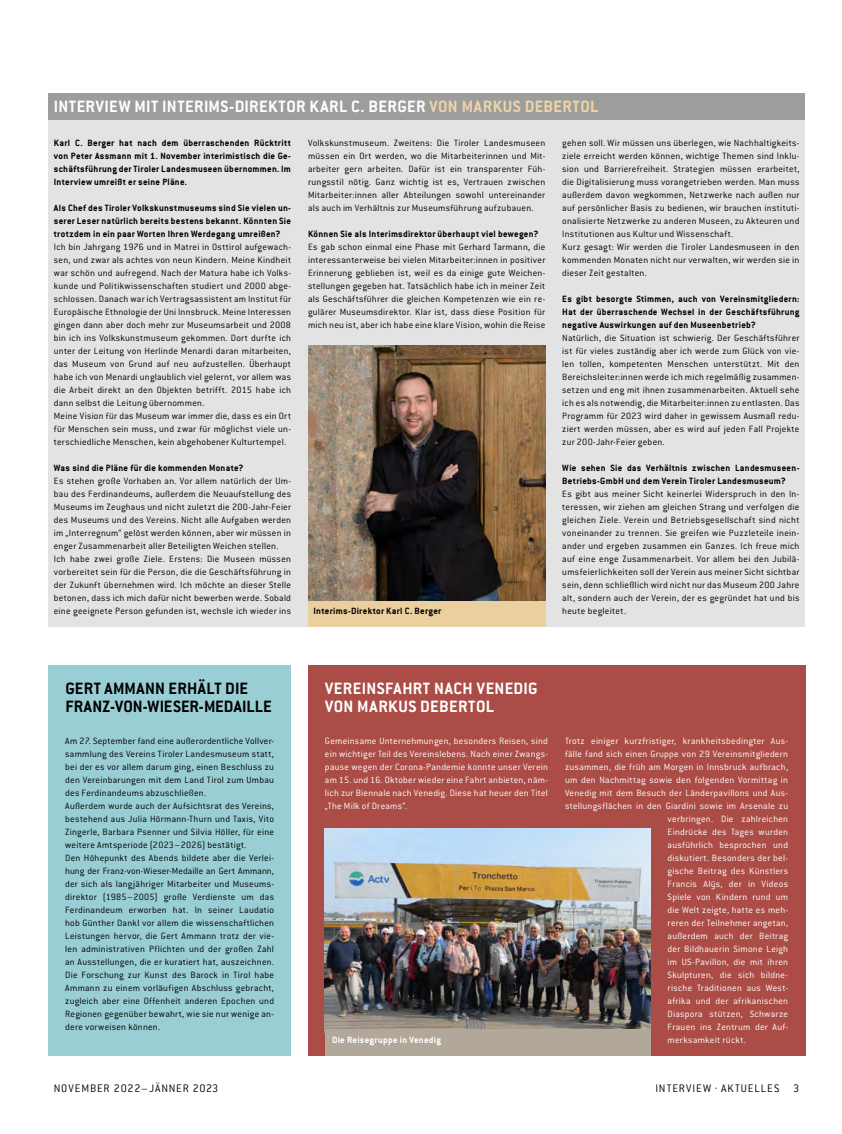
<style>
.page{position:relative;width:842px;height:1134px;background:#fff}
.page>*{position:absolute;margin:0;border:0;box-sizing:border-box;transform-origin:0 0}
.t1{font:700 18px/18px "Conduit ITC";letter-spacing:.025em;color:#fff}
.t2{font:700 18px/18px "Conduit ITC";letter-spacing:.01em;color:#000}
.t3{font:300 12px "Conduit ITC";letter-spacing:.07em;color:#000}
.t4{font:300 10px/13px "Conduit ITC";letter-spacing:.025em;color:#000}
.t5{font:300 10px/13px "Conduit ITC";letter-spacing:.025em;color:#fff;text-align:justify}
.t6{font:700 10px/13px "Conduit ITC";letter-spacing:.02em;color:#000;text-align:justify}
.t7{font:700 10px "Conduit ITC";letter-spacing:.02em;color:#fff}
.s1{color:#eed4a8}
</style>
<div class="page">
<div style="left:48px;top:120px;width:757px;height:507px;background:#e3e3e3"></div>
<div style="left:48px;top:94px;width:757px;height:26px;background:#9d9d9c"></div>
<div style="left:308px;top:600px;width:237px;height:26px;background:#eccf9e"></div>
<img style="left:308px;top:346px;width:237px;height:255px">
<div style="left:308px;top:666px;width:497px;height:390px;background:#ab4c46"></div>
<div style="left:48px;top:666px;width:243px;height:390px;background:#99ced4"></div>
<img style="left:325px;top:828px;width:326px;height:202px">
<div style="left:325px;top:1030px;width:326px;height:26px;background:#b1a89a"></div>
<h1 class="t1" style="left:54px;top:97px;width:546px">INTERVIEW MIT INTERIMS-DIREKTOR KARL C. BERGER <span class="s1">VON MARKUS DEBERTOL</span></h1>
<p class="t6" style="left:54px;top:136px;width:239px">Karl C. Berger hat nach dem überraschenden Rücktritt von Peter Assmann mit 1. November interimistisch die Ge&shy;schäftsführung der Tiroler Landesmuseen übernommen. Im Interview umreißt er seine Pläne.</p>
<p class="t6" style="left:54px;top:201px;width:239px">Als Chef des Tiroler Volkskunstmuseums sind Sie vielen un&shy;serer Leser natürlich bereits bestens bekannt. Könnten Sie trotzdem in ein paar Worten Ihren Werdegang umreißen?</p>
<p class="t4" style="left:54px;top:240px;width:239px">Ich bin Jahrgang 1976 und in Matrei in Osttirol aufgewach&shy;sen, und zwar als achtes von neun Kindern. Meine Kindheit war schön und aufregend. Nach der Matura habe ich Volks&shy;kunde und Politikwissenschaften studiert und 2000 abge&shy;schlossen. Danach war ich Vertragsassistent am Institut für Europäische Ethnologie der Uni Innsbruck. Meine Interessen gingen dann aber doch mehr zur Museumsarbeit und 2008 bin ich ins Volkskunstmuseum gekommen. Dort durfte ich unter der Leitung von Herlinde Menardi daran mitarbeiten, das Museum von Grund auf neu aufzustellen. Überhaupt habe ich von Menardi unglaublich viel gelernt, vor allem was die Arbeit direkt an den Objekten betrifft. 2015 habe ich dann selbst die Leitung übernommen.<br>Meine Vision für das Museum war immer die, dass es ein Ort für Menschen sein muss, und zwar für möglichst viele un&shy;terschiedliche Menschen, kein abgehobener Kulturtempel.</p>
<p class="t6" style="left:54px;top:461px;width:191px">Was sind die Pläne für die kommenden Monate?</p>
<p class="t4" style="left:54px;top:474px;width:239px">Es stehen große Vorhaben an. Vor allem natürlich der Um&shy;bau des Ferdinandeums, außerdem die Neuaufstellung des Museums im Zeughaus und nicht zuletzt die 200-Jahr-Feier des Museums und des Vereins. Nicht alle Aufgaben werden im „Interregnum“ gelöst werden können, aber wir müssen in enger Zusammenarbeit aller Beteiligten Weichen stellen.<br>Ich habe zwei große Ziele. Erstens: Die Museen müssen vorbereitet sein für die Person, die die Geschäftsführung in der Zukunft übernehmen wird. Ich möchte an dieser Stelle betonen, dass ich mich dafür nicht bewerben werde. Sobald eine geeignete Person gefunden ist, wechsle ich wieder ins</p>
<p class="t4" style="left:308px;top:136px;width:239px;text-align:justify">Volkskunstmuseum. Zweitens: Die Tiroler Landesmuseen müssen ein Ort werden, wo die Mitarbeiterinnen und Mit&shy;arbeiter gern arbeiten. Dafür ist ein transparenter Füh&shy;rungsstil nötig. Ganz wichtig ist es, Vertrauen zwischen Mitarbeiter:innen aller Abteilungen sowohl untereinander als auch im Verhältnis zur Museumsführung aufzubauen.</p>
<p class="t6" style="left:308px;top:227px;width:232px">Können Sie als Interimsdirektor überhaupt viel bewegen?</p>
<p class="t4" style="left:308px;top:240px;width:239px;text-align:justify">Es gab schon einmal eine Phase mit Gerhard Tarmann, die interessanterweise bei vielen Mitarbeiter:innen in positiver Erinnerung geblieben ist, weil es da einige gute Weichen&shy;stellungen gegeben hat. Tatsächlich habe ich in meiner Zeit als Geschäftsführer die gleichen Kompetenzen wie ein re&shy;gulärer Museumsdirektor. Klar ist, dass diese Position für mich neu ist, aber ich habe eine klare Vision, wohin die Reise</p>
<p class="t4" style="left:562px;top:136px;width:239px">gehen soll. Wir müssen uns überlegen, wie Nachhaltigkeits&shy;ziele erreicht werden können, wichtige Themen sind Inklu&shy;sion und Barrierefreiheit. Strategien müssen erarbeitet, die Digitalisierung muss vorangetrieben werden. Man muss außerdem davon wegkommen, Netzwerke nach außen nur auf persönlicher Basis zu bedienen, wir brauchen instituti&shy;onalisierte Netzwerke zu anderen Museen, zu Akteuren und Institutionen aus Kultur und Wissenschaft.<br>Kurz gesagt: Wir werden die Tiroler Landesmuseen in den kommenden Monaten nicht nur verwalten, wir werden sie in dieser Zeit gestalten.</p>
<p class="t6" style="left:562px;top:292px;width:239px">Es gibt besorgte Stimmen, auch von Vereinsmitgliedern:<br>Hat der überraschende Wechsel in der Geschäftsführung negative Auswirkungen auf den Museenbetrieb?</p>
<p class="t4" style="left:562px;top:331px;width:239px;text-align:justify">Natürlich, die Situation ist schwierig. Der Geschäftsführer ist für vieles zuständig aber ich werde zum Glück von vie&shy;len tollen, kompetenten Menschen unterstützt. Mit den Bereichsleiter:innen werde ich mich regelmäßig zusammen&shy;setzen und eng mit ihnen zusammenarbeiten. Aktuell sehe ich es als notwendig, die Mitarbeiter:innen zu entlasten. Das Programm für 2023 wird daher in gewissem Ausmaß redu&shy;ziert werden müssen, aber es wird auf jeden Fall Projekte zur 200-Jahr-Feier geben.</p>
<p class="t6" style="left:562px;top:461px;width:239px">Wie sehen Sie das Verhältnis zwischen Landesmuseen-<br>Betriebs-GmbH und dem Verein Tiroler Landesmuseum?</p>
<p class="t4" style="left:562px;top:487px;width:239px;text-align:justify">Es gibt aus meiner Sicht keinerlei Widerspruch in den In&shy;teressen, wir ziehen am gleichen Strang und verfolgen die gleichen Ziele. Verein und Betriebsgesellschaft sind nicht voneinander zu trennen. Sie greifen wie Puzzleteile inein&shy;ander und ergeben zusammen ein Ganzes. Ich freue mich auf eine enge Zusammenarbeit. Vor allem bei den Jubilä&shy;umsfeierlichkeiten soll der Verein aus meiner Sicht sichtbar sein, denn schließlich wird nicht nur das Museum 200 Jahre alt, sondern auch der Verein, der es gegründet hat und bis</p>
<p class="t6" style="left:314px;top:604px;width:129px">Interims-Direktor Karl C. Berger</p>
<p class="t4" style="left:562px;top:604px;width:65px">heute begleitet.</p>
<h1 class="t2" style="left:65px;top:679px;width:208px">GERT AMMANN ERHÄLT DIE<br>FRANZ-VON-WIESER-MEDAILLE</h1>
<p class="t4" style="left:65px;top:734px;width:210px">Am 27. September fand eine außerordentliche Vollver&shy;sammlung des Vereins Tiroler Landesmuseum statt, bei der es vor allem darum ging, einen Beschluss zu den Vereinbarungen mit dem Land Tirol zum Umbau des Ferdinandeums abzuschließen.<br>Außerdem wurde auch der Aufsichtsrat des Vereins, bestehend aus Julia Hörmann-Thurn und Taxis, Vito Zingerle, Barbara Psenner und Silvia Höller, für eine weitere Amtsperiode (2023–2026) bestätigt.<br>Den Höhepunkt des Abends bildete aber die Verlei&shy;hung der Franz-von-Wieser-Medaille an Gert Ammann, der sich als langjähriger Mitarbeiter und Museums&shy;direktor (1985–2005) große Verdienste um das Ferdinandeum erworben hat. In seiner Laudatio hob Günther Dankl vor allem die wissenschaftlichen Leistungen hervor, die Gert Ammann trotz der vie&shy;len administrativen Pflichten und der großen Zahl an Ausstellungen, die er kuratiert hat, auszeichnen.<br>Die Forschung zur Kunst des Barock in Tirol habe Ammann zu einem vorläufigen Abschluss gebracht, zugleich aber eine Offenheit anderen Epochen und Regionen gegenüber bewahrt, wie sie nur wenige an&shy;dere vorweisen können.</p>
<h1 class="t1" style="left:325px;top:679px;width:214px">VEREINSFAHRT NACH VENEDIG<br>VON MARKUS DEBERTOL</h1>
<p class="t5" style="left:325px;top:734px;width:225px">Gemeinsame Unternehmungen, besonders Reisen, sind ein wichtiger Teil des Vereinslebens. Nach einer Zwangs&shy;pause wegen der Corona-Pandemie konnte unser Verein am 15. und 16. Oktober wieder eine Fahrt anbieten, näm&shy;lich zur Biennale nach Venedig. Diese hat heuer den Titel „The Milk of Dreams“.</p>
<p class="t5" style="left:565px;top:734px;width:225px;text-align:right">Trotz einiger kurzfristiger, krankheitsbedingter Aus&shy;fälle fand sich einen Gruppe von 29 Vereinsmitgliedern zusammen, die früh am Morgen in Innsbruck aufbrach, um den Nachmittag sowie den folgenden Vormittag in Venedig mit dem Besuch der Länderpavillons und Aus&shy;stellungsflächen in den Giardini sowie im Arsenale zu verbringen. Die zahlreichen<br>Eindrücke des Tages wurden<br>ausführlich besprochen und<br>diskutiert. Besonders der bel-<br>gische Beitrag des Künstlers<br>Francis Alÿs, der in Videos<br>Spiele von Kindern rund um<br>die Welt zeigte, hatte es meh-<br>reren der Teilnehmer angetan,<br>außerdem auch der Beitrag<br>der Bildhauerin Simone Leigh<br>im US-Pavillon, die mit ihren<br>Skulpturen, die sich bildne-<br>rische Traditionen aus West-<br>afrika und der afrikanischen<br>Diaspora stützen, Schwarze<br>Frauen ins Zentrum der Auf-</p>
<p class="t7" style="left:332px;top:1034px;width:110px">Die Reisegruppe in Venedig</p>
<p class="t5" style="left:668px;top:1033px;width:80px">merksamkeit rückt.</p>
<p class="t3" style="left:54px;top:1082px;width:166px">NOVEMBER 2022–JÄNNER 2023</p>
<p class="t3" style="left:655px;top:1082px;width:145px">INTERVIEW · AKTUELLES 3</p>
</div>
